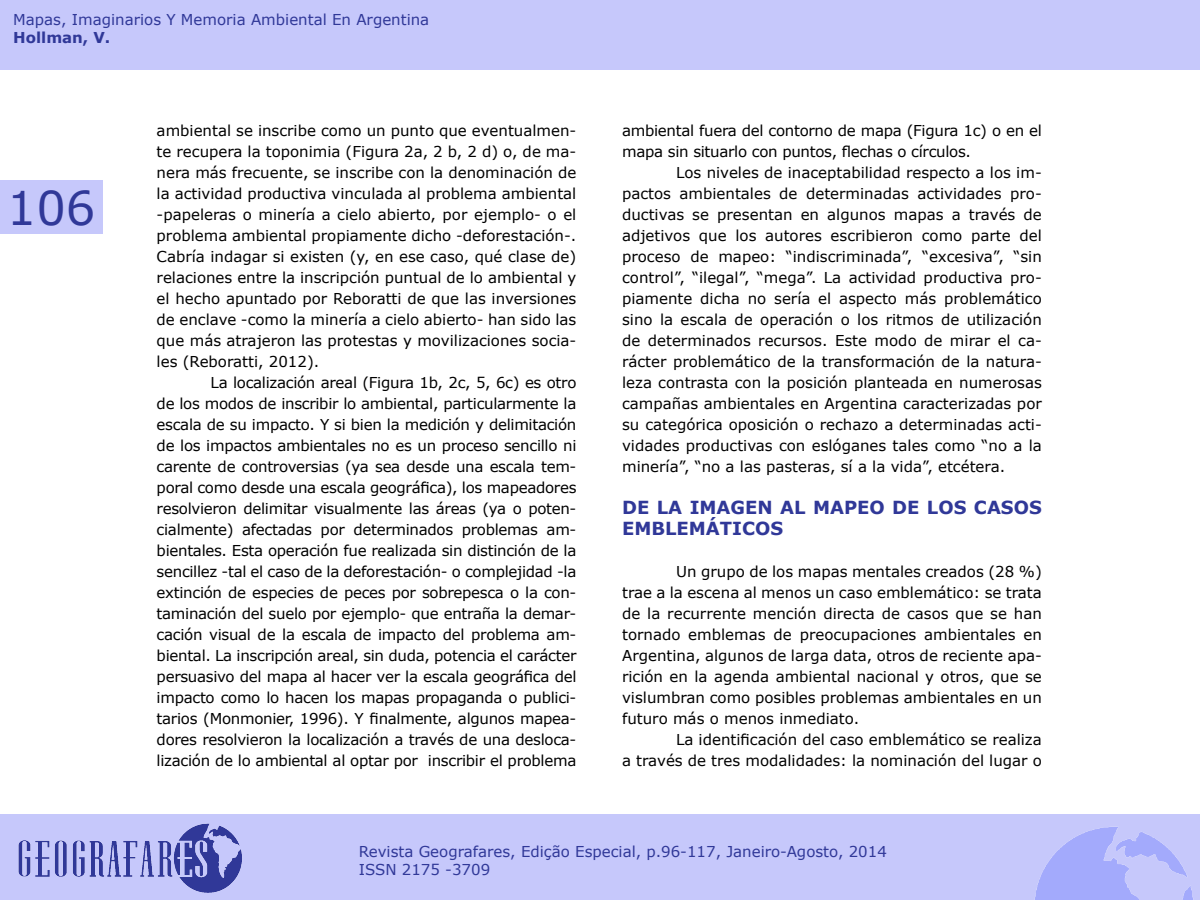
<style>
.page{position:relative;width:1200px;height:900px;background:#fff}
.page>*{position:absolute;margin:0;border:0;box-sizing:border-box;transform-origin:0 0}
.t1{font:46.5px "Verdana";color:#303898}
.t2{font:700 18px/21px "Verdana";color:#303898}
.t3{font:15px/21px "Verdana";color:#000;text-align:justify}
.t4{font:15px/18px "Verdana";color:#303898}
.t5{font:15px/21px "Verdana";letter-spacing:-.02em;color:#000}
.t6{font:700 15px "Verdana";color:#303898}
</style>
<div class="page">
<div style="left:0;top:180px;width:102px;height:54px;background:#c6c8fb"></div>
<div style="left:0;top:814px;width:1200px;height:86px;background:#c6c8fb"></div>
<img style="left:18px;top:823px;width:224px;height:70px">
<img style="left:1035px;top:827px;width:158px;height:73px">
<div style="left:0;top:0;width:1200px;height:69px;background:#c6c8fb"></div>
<p class="t4" style="left:13px;top:11px;width:418px">Mapas, Imaginarios Y Memoria Ambiental En Argentina</p>
<p class="t6" style="left:13px;top:27px;width:99px">Hollman, V.</p>
<h1 class="t1" style="left:7px;top:176px;width:90px">106</h1>
<p class="t3" style="left:157px;top:120px;width:421px">ambiental se inscribe como un punto que eventualmen&shy;te recupera la toponimia (Figura 2a, 2 b, 2 d) o, de ma&shy;nera más frecuente, se inscribe con la denominación de la actividad productiva vinculada al problema ambiental -papeleras o minería a cielo abierto, por ejemplo- o el problema ambiental propiamente dicho -deforestación-.<br>Cabría indagar si existen (y, en ese caso, qué clase de) relaciones entre la inscripción puntual de lo ambiental y el hecho apuntado por Reboratti de que las inversiones de enclave -como la minería a cielo abierto- han sido las que más atrajeron las protestas y movilizaciones socia&shy;les (Reboratti, 2012).</p>
<p class="t3" style="left:157px;top:372px;width:421px;text-indent:54px">La localización areal (Figura 1b, 2c, 5, 6c) es otro de los modos de inscribir lo ambiental, particularmente la escala de su impacto. Y si bien la medición y delimitación de los impactos ambientales no es un proceso sencillo ni carente de controversias (ya sea desde una escala tem&shy;poral como desde una escala geográfica), los mapeadores resolvieron delimitar visualmente las áreas (ya o poten&shy;cialmente) afectadas por determinados problemas am&shy;bientales. Esta operación fue realizada sin distinción de la sencillez -tal el caso de la deforestación- o complejidad -la extinción de especies de peces por sobrepesca o la con&shy;taminación del suelo por ejemplo- que entraña la demar&shy;cación visual de la escala de impacto del problema am&shy;biental. La inscripción areal, sin duda, potencia el carácter persuasivo del mapa al hacer ver la escala geográfica del impacto como lo hacen los mapas propaganda o publici&shy;tarios (Monmonier, 1996). Y finalmente, algunos mapea&shy;dores resolvieron la localización a través de una desloca&shy;lización de lo ambiental al optar por inscribir el problema</p>
<p class="t5" style="left:622px;top:120px;width:421px">ambiental fuera del contorno de mapa (Figura 1c) o en el mapa sin situarlo con puntos, flechas o círculos.</p>
<p class="t3" style="left:622px;top:162px;width:421px;text-indent:54px">Los niveles de inaceptabilidad respecto a los im&shy;pactos ambientales de determinadas actividades pro&shy;ductivas se presentan en algunos mapas a través de adjetivos que los autores escribieron como parte del proceso de mapeo: “indiscriminada”, “excesiva”, “sin control”, “ilegal”, “mega”. La actividad productiva pro&shy;piamente dicha no sería el aspecto más problemático sino la escala de operación o los ritmos de utilización de determinados recursos. Este modo de mirar el ca&shy;rácter problemático de la transformación de la natura&shy;leza contrasta con la posición planteada en numerosas campañas ambientales en Argentina caracterizadas por su categórica oposición o rechazo a determinadas acti&shy;vidades productivas con eslóganes tales como “no a la minería”, “no a las pasteras, sí a la vida”, etcétera.</p>
<p class="t2" style="left:622px;top:497px;width:421px">DE LA IMAGEN AL MAPEO DE LOS CASOS<br>EMBLEMÁTICOS</p>
<p class="t3" style="left:622px;top:561px;width:421px;text-indent:54px">Un grupo de los mapas mentales creados (28 %) trae a la escena al menos un caso emblemático: se trata de la recurrente mención directa de casos que se han tornado emblemas de preocupaciones ambientales en Argentina, algunos de larga data, otros de reciente apa&shy;rición en la agenda ambiental nacional y otros, que se vislumbran como posibles problemas ambientales en un futuro más o menos inmediato.</p>
<p class="t3" style="left:622px;top:729px;width:421px;text-align:right">La identificación del caso emblemático se realiza<br>a través de tres modalidades: la nominación del lugar o</p>
<p class="t4" style="left:359px;top:843px;width:530px">Revista Geografares, Edição Especial, p.96-117, Janeiro-Agosto, 2014<br>ISSN 2175 -3709</p>
</div>
